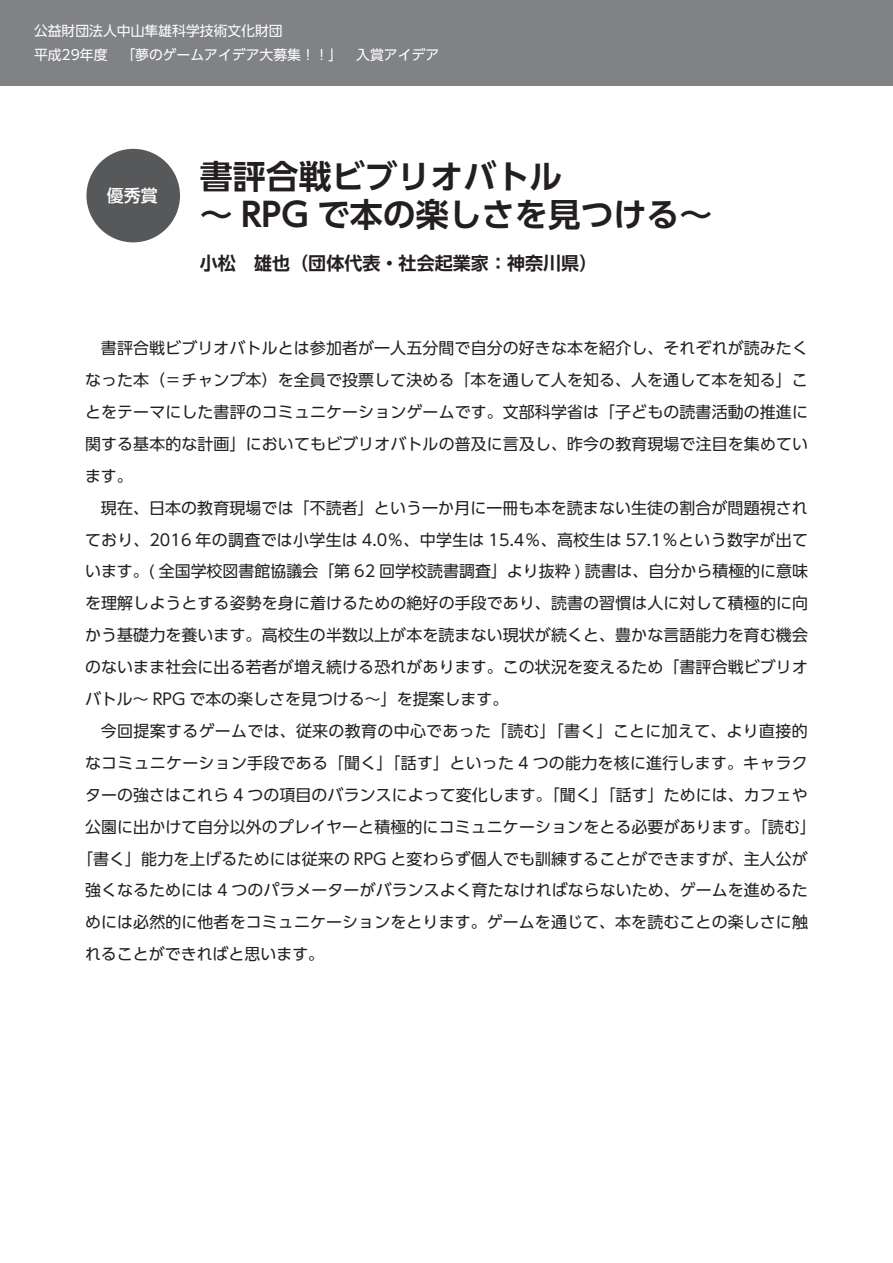
<style>
.page{position:relative;width:893px;height:1263px;background:#fff}
.page>*{position:absolute;margin:0;border:0;box-sizing:border-box;transform-origin:0 0}
.t1{font:700 33px/38.2px "UD Shin Go Pro De";color:#231f20}
.t2{font:700 18px "UD Shin Go Pro De";color:#231f20}
.t3{font:500 16.95px "UD Shin Go Pro";color:#fff}
.t4{font:15.9px/32px "UD Shin Go Pro";letter-spacing:.01em;color:#231f20;text-align:justify}
.t5{font:13.8px/24.2px "UD Shin Go Pro";color:#fff}
</style>
<div class="page">
<div style="left:0;top:0;width:893px;height:85px;background:#808285"></div>
<div style="left:86px;top:149px;width:94px;height:93px;background:#57585a;border-radius:50%"></div>
<p class="t5" style="left:34px;top:18px;width:407px">公益財団法人中山隼雄科学技術文化財団<br>平成29年度　「夢のゲームアイデア大募集！！」　入賞アイデア</p>
<p class="t3" style="left:107px;top:182px;width:53px">優秀賞</p>
<h1 class="t1" style="left:200px;top:156px;width:514px">書評合戦ビブリオバトル<br>〜 RPG で本の楽しさを見つける〜</h1>
<p class="t2" style="left:200px;top:249px;width:408px">小松　雄也（団体代表・社会起業家：神奈川県）　</p>
<p class="t4" style="left:85px;top:332px;width:725px;text-indent:16px">書評合戦ビブリオバトルとは参加者が一人五分間で自分の好きな本を紹介し、それぞれが読みたくなった本（＝チャンプ本）を全員で投票して決める「本を通して人を知る、人を通して本を知る」ことをテーマにした書評のコミュニケーションゲームです。文部科学省は「子どもの読書活動の推進に関する基本的な計画」においてもビブリオバトルの普及に言及し、昨今の教育現場で注目を集めています。</p>
<p class="t4" style="left:85px;top:491px;width:725px;text-indent:16px">現在、日本の教育現場では「不読者」という一か月に一冊も本を読まない生徒の割合が問題視されており、2016 年の調査では小学生は 4.0％、中学生は 15.4％、高校生は 57.1％という数字が出ています。( 全国学校図書館協議会「第 62 回学校読書調査」より抜粋 ) 読書は、自分から積極的に意味を理解しようとする姿勢を身に着けるための絶好の手段であり、読書の習慣は人に対して積極的に向かう基礎力を養います。高校生の半数以上が本を読まない現状が続くと、豊かな言語能力を育む機会のないまま社会に出る若者が増え続ける恐れがあります。この状況を変えるため「書評合戦ビブリオバトル〜 RPG で本の楽しさを見つける〜」を提案します。</p>
<p class="t4" style="left:101px;top:714px;width:708px">今回提案するゲームでは、従来の教育の中心であった「読む」「書く」ことに加えて、より直接的</p>
<p class="t4" style="left:85px;top:746px;width:724px">なコミュニケーション手段である「聞く」「話す」といった 4 つの能力を核に進行します。キャラク</p>
<p class="t4" style="left:85px;top:778px;width:724px">ターの強さはこれら 4 つの項目のバランスによって変化します。「聞く」「話す」ためには、カフェや</p>
<p class="t4" style="left:85px;top:810px;width:732px">公園に出かけて自分以外のプレイヤーと積極的にコミュニケーションをとる必要があります。「読む」</p>
<p class="t4" style="left:77px;top:842px;width:732px">「書く」能力を上げるためには従来の RPG と変わらず個人でも訓練することができますが、主人公が</p>
<p class="t4" style="left:85px;top:874px;width:724px">強くなるためには 4 つのパラメーターがバランスよく育たなければならないため、ゲームを進めるた</p>
<p class="t4" style="left:85px;top:906px;width:724px">めには必然的に他者をコミュニケーションをとります。ゲームを通じて、本を読むことの楽しさに触</p>
<p class="t4" style="left:85px;top:938px;width:241px">れることができればと思います。</p>
</div>
